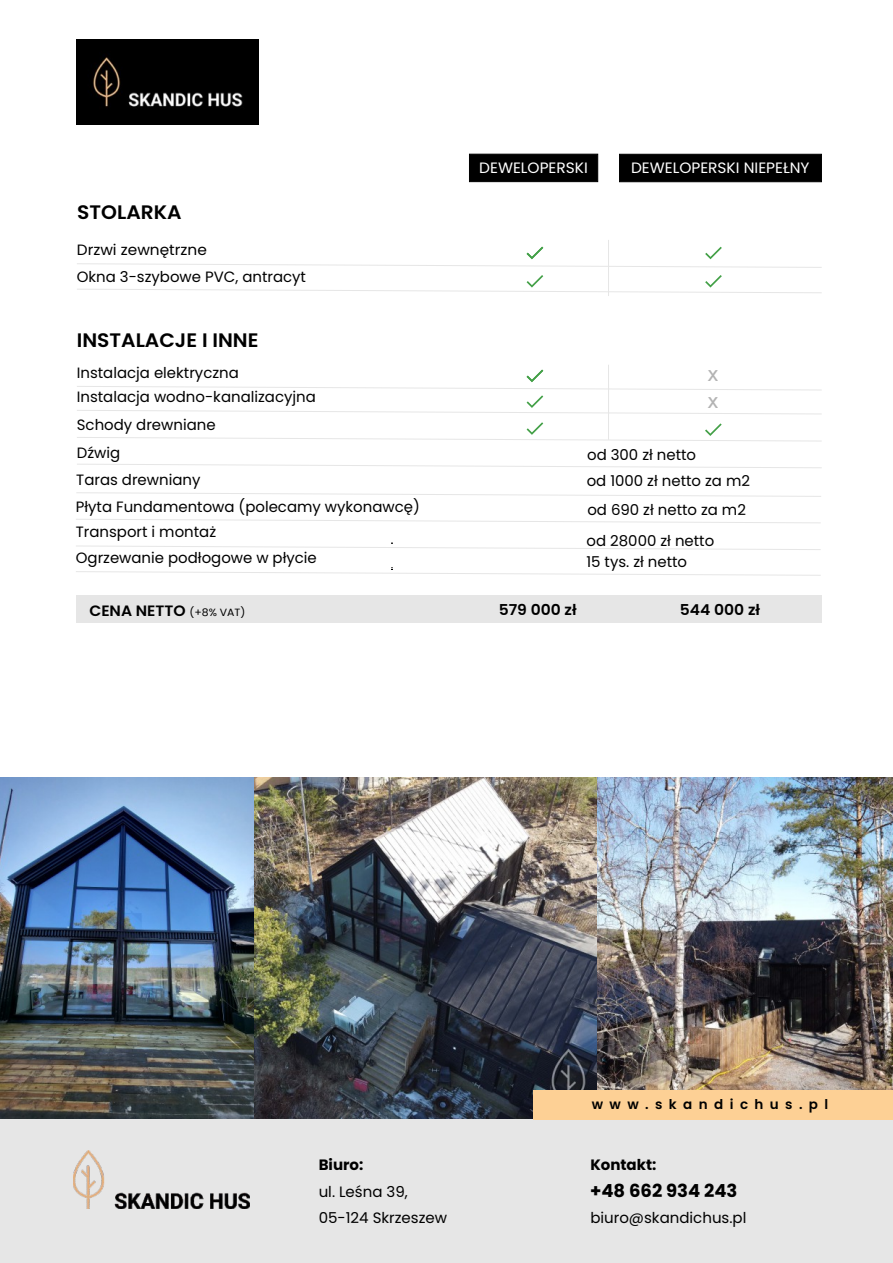
<style>
.page{position:relative;width:893px;height:1263px;background:#fff}
.page>*{position:absolute;margin:0;border:0;box-sizing:border-box;transform-origin:0 0}
.t1{font:21px/27.5px "Arial";color:#b3b3b3}
.t2{font:600 19.5px "Poppins";color:#000;scale:1.04 1}
.t3{font:700 18px "Poppins";color:#000}
.t4{font:15px/26.4px "Poppins";color:#000}
.t5{font:600 15px "Poppins";color:#000;scale:1.04 1}
.t6{font:15px "Poppins";color:#fff}
.t7{font:700 15px "Poppins";color:#000}
.t8{font:600 13.5px "Poppins";letter-spacing:.475em;color:#000}
.s1{font-weight:400;font-size:10.5px}
</style>
<div class="page">
<img style="left:0;top:778px;width:893px;height:341px">
<div style="left:469px;top:154px;width:129px;height:28px;background:#000;border:1px solid #000"></div>
<img style="left:77px;top:39px;width:182px;height:85px">
<svg style="left:76px;top:492px;width:745px;height:5px"></svg>
<svg style="left:76px;top:519px;width:745px;height:4px"></svg>
<svg style="left:76px;top:542px;width:745px;height:8px"></svg>
<hr style="left:608px;top:240px;width:1px;height:56px;background:#e6e6e6">
<svg style="left:77px;top:275px;width:745px;height:18px"></svg>
<hr style="left:608px;top:365px;width:1px;height:48px;background:#e6e6e6">
<svg style="left:77px;top:247px;width:745px;height:21px"></svg>
<svg style="left:77px;top:370px;width:744px;height:72px"></svg>
<div style="left:76px;top:596px;width:746px;height:27px;background:#e6e6e6"></div>
<svg style="left:77px;top:464px;width:745px;height:4px"></svg>
<div style="left:0;top:1120px;width:893px;height:143px;background:#e6e6e6"></div>
<img style="left:74px;top:1151px;width:176px;height:57px">
<div style="left:533px;top:1091px;width:360px;height:29px;background:#fdd095"></div>
<svg style="left:76px;top:568px;width:745px;height:8px"></svg>
<div style="left:619px;top:154px;width:203px;height:28px;background:#000;border:1px solid #000"></div>
<h2 class="t2" style="left:77px;top:198px;width:102px">STOLARKA</h2>
<p class="t4" style="left:77px;top:237px;width:132px">Drzwi zewnętrzne</p>
<p class="t4" style="left:77px;top:263px;width:231px">Okna 3-szybowe PVC, antracyt</p>
<h2 class="t2" style="left:77px;top:327px;width:176px">INSTALACJE I INNE</h2>
<p class="t4" style="left:77px;top:360px;width:164px">Instalacja elektryczna</p>
<p class="t4" style="left:77px;top:384px;width:241px">Instalacja wodno-kanalizacyjna</p>
<p class="t4" style="left:77px;top:411px;width:140px">Schody drewniane</p>
<p class="t4" style="left:77px;top:440px;width:45px">Dźwig</p>
<p class="t4" style="left:76px;top:467px;width:346px">Taras drewniany<br>Płyta Fundamentowa (polecamy wykonawcę)</p>
<p class="t4" style="left:76px;top:519px;width:142px">Transport i montaż</p>
<p class="t6" style="left:479px;top:157px;width:110px">DEWELOPERSKI</p>
<p class="t6" style="left:631px;top:157px;width:180px">DEWELOPERSKI NIEPEŁNY</p>
<h1 class="t1" style="left:708px;top:361px;width:12px">x x</h1>
<p class="t4" style="left:587px;top:441px;width:111px">od 300 zł netto</p>
<p class="t4" style="left:587px;top:467px;width:165px;line-height:29.1px">od 1000 zł netto za m2 od 690 zł netto za m2</p>
<p class="t4" style="left:587px;top:528px;width:129px">od 28000 zł netto</p>
<p class="t4" style="left:76px;top:544px;width:243px">Ogrzewanie podłogowe w płycie</p>
<p class="t4" style="left:586px;top:549px;width:102px">15 tys. zł netto</p>
<p class="t5" style="left:89px;top:600px;width:151px">CENA NETTO <span class="s1">(+8% VAT)</span></p>
<p class="t5" style="left:499px;top:599px;width:76px">579 000 zł</p>
<p class="t5" style="left:680px;top:599px;width:79px">544 000 zł</p>
<p class="t8" style="left:592px;top:1095px;width:238px">www.skandichus.pl</p>
<p class="t7" style="left:319px;top:1154px;width:46px">Biuro:</p>
<p class="t4" style="left:319px;top:1178px;width:130px">ul. Leśna 39,<br>05-124 Skrzeszew</p>
<p class="t3" style="left:590px;top:1177px;width:149px">+48 662 934 243</p>
<p class="t7" style="left:590px;top:1154px;width:68px">Kontakt:</p>
<p class="t4" style="left:590px;top:1204px;width:158px">biuro@skandichus.pl</p>
</div>
